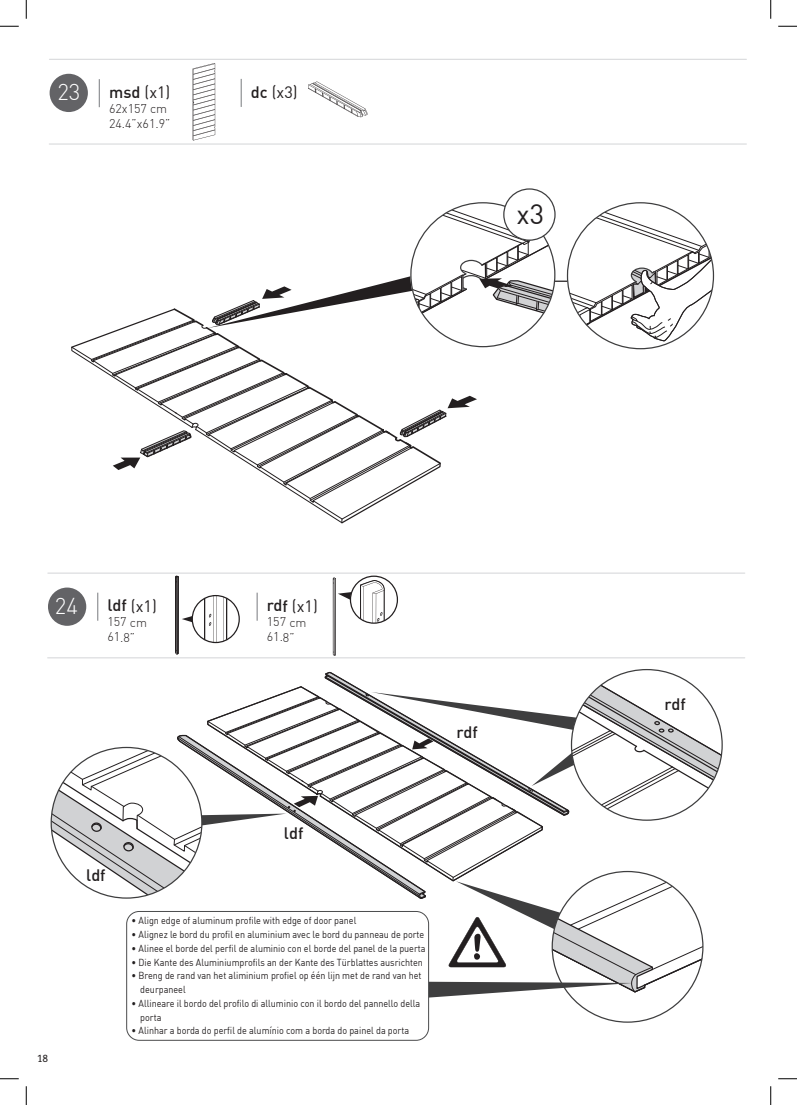
<style>
.page{position:relative;width:797px;height:1105px;background:#fff}
.page>*{position:absolute;margin:0;border:0;box-sizing:border-box;transform-origin:0 0}
.t1{font:27.5px "DIN";color:#231f20}
.t2{font:300 22.5px "DIN";color:#fff}
.t3{font:16.25px "DIN";color:#231f20}
.t4{font:500 16.25px "DIN";color:#231f20}
.t5{font:300 12.5px/15px "DIN";color:#231f20}
.t6{font:10px/13.8px "DIN";color:#231f20;scale:.9 1}
.t7{font:10px "FS Me Pro";color:#231f20}
.s1{font-weight:500}
</style>
<div class="page">
<svg style="left:308px;top:81px;width:59px;height:36px"></svg>
<svg style="left:193px;top:63px;width:22px;height:77px"></svg>
<div style="left:50px;top:74px;width:38px;height:38px;background:#636366;border-radius:50%"></div>
<hr style="left:49px;top:59px;width:698px;height:1px;background:#dcdddf">
<hr style="left:49px;top:143px;width:698px;height:2px;background:#dcdddf">
<svg style="left:99px;top:79px;width:1px;height:28px"></svg>
<svg style="left:241px;top:79px;width:1px;height:28px"></svg>
<svg style="left:333px;top:576px;width:65px;height:80px"></svg>
<svg style="left:175px;top:575px;width:65px;height:80px"></svg>
<div style="left:48px;top:587px;width:38px;height:39px;background:#636366;border-radius:50%"></div>
<hr style="left:47px;top:572px;width:698px;height:2px;background:#dcdddf">
<hr style="left:47px;top:657px;width:698px;height:1px;background:#dcdddf">
<svg style="left:97px;top:593px;width:1px;height:28px"></svg>
<hr style="left:256px;top:593px;width:2px;height:28px;background:#939598">
<svg style="left:51px;top:670px;width:671px;height:328px"></svg>
<hr style="left:551px;top:281px;width:35px;height:1px;background:#231f20">
<svg style="left:566px;top:202px;width:148px;height:148px"></svg>
<svg style="left:71px;top:202px;width:485px;height:322px"></svg>
<div style="left:127px;top:911px;width:301px;height:129px;background:#fff;border-radius:13px"></div>
<div style="left:126px;top:911px;width:303px;height:130px;border:1px solid #4b4c4d;border-radius:13px"></div>
<svg style="left:0;top:25px;width:19px;height:2px"></svg>
<svg style="left:778px;top:25px;width:19px;height:2px"></svg>
<svg style="left:0;top:1078px;width:19px;height:1px"></svg>
<svg style="left:778px;top:1078px;width:19px;height:1px"></svg>
<svg style="left:25px;top:0;width:2px;height:19px"></svg>
<svg style="left:25px;top:1086px;width:2px;height:19px"></svg>
<svg style="left:770px;top:0;width:1px;height:19px"></svg>
<svg style="left:770px;top:1086px;width:1px;height:19px"></svg>
<p class="t2" style="left:57px;top:78px;width:25px">23</p>
<p class="t3" style="left:109px;top:82px;width:63px"><span class="s1">msd</span> (x1)</p>
<p class="t5" style="left:109px;top:100px;width:63px">62x157 cm<br>24.4”x61.9”</p>
<p class="t3" style="left:251px;top:82px;width:48px"><span class="s1">dc</span> (x3)</p>
<p class="t1" style="left:516px;top:197px;width:29px">x3</p>
<p class="t2" style="left:55px;top:592px;width:25px">24</p>
<p class="t3" style="left:107px;top:595px;width:51px"><span class="s1">ldf</span> (x1)</p>
<p class="t5" style="left:107px;top:614px;width:41px">157 cm<br>61.8”</p>
<p class="t3" style="left:267px;top:595px;width:52px"><span class="s1">rdf</span> (x1)</p>
<p class="t5" style="left:267px;top:614px;width:41px">157 cm<br>61.8”</p>
<p class="t4" style="left:456px;top:721px;width:23px">rdf</p>
<p class="t7" style="left:37px;top:1051px;width:12px">18</p>
<p class="t4" style="left:86px;top:864px;width:21px">ldf</p>
<p class="t4" style="left:284px;top:822px;width:21px">ldf</p>
<p class="t6" style="left:131px;top:913px;width:251px">• Align edge of aluminum profile with edge of door panel</p>
<p class="t6" style="left:131px;top:927px;width:327px">• Alignez le bord du profil en aluminium avec le bord du panneau de porte</p>
<p class="t6" style="left:131px;top:941px;width:328px">• Alinee el borde del perfil de aluminio con el borde del panel de la puerta</p>
<p class="t6" style="left:131px;top:955px;width:325px">• Die Kante des Aluminiumprofils an der Kante des Türblattes ausrichten</p>
<p class="t6" style="left:140px;top:968px;width:314px;text-indent:-9px">• Breng de rand van het aliminium profiel op één lijn met de rand van het deurpaneel</p>
<p class="t6" style="left:140px;top:996px;width:312px;text-indent:-9px">• Allineare il bordo del profilo di alluminio con il bordo del pannello della porta</p>
<p class="t6" style="left:131px;top:1023px;width:310px">• Alinhar a borda do perfil de alumínio com a borda do painel da porta</p>
<p class="t4" style="left:664px;top:693px;width:23px">rdf</p>
</div>
